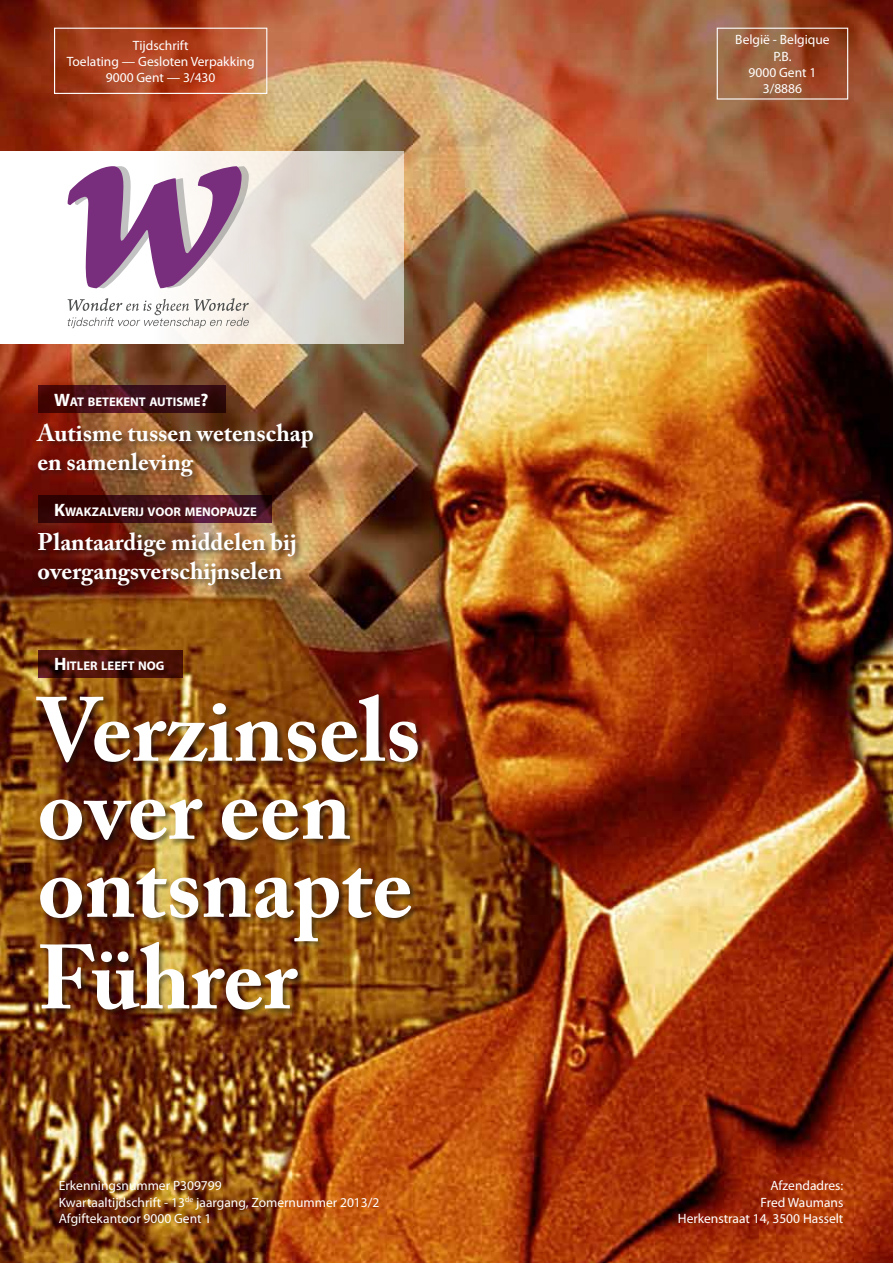
<style>
.page{position:relative;width:893px;height:1263px;background:#fff}
.page>*{position:absolute;margin:0;border:0;box-sizing:border-box;transform-origin:0 0}
.t1{font:700 90px/78px "Adobe Caslon Pro";color:#fff}
.t2{font:700 24px/28.8px "Adobe Caslon Pro";color:#fff}
.t3{font:13.5px/16.2px "Myriad Pro";color:#fff;text-align:center}
.t4{font:700 12.6px "Myriad Pro";color:#fff}
.s1{font-size:18px}
</style>
<div class="page">
<img style="left:0;top:0;width:893px;height:1263px">
<svg style="left:0;top:151px;width:404px;height:193px"></svg>
<svg style="left:68px;top:298px;width:181px;height:30px"></svg>
<svg style="left:68px;top:166px;width:181px;height:122px"></svg>
<div style="left:54px;top:28px;width:213px;height:66px;border:1px solid #fff"></div>
<div style="left:717px;top:28px;width:131px;height:72px;border:1px solid #fff"></div>
<div style="left:35px;top:693px;width:390px;height:323px;background:#121212;opacity:.55"></div>
<div style="left:35px;top:422px;width:286px;height:62px;background:#121212;opacity:.55"></div>
<div style="left:37px;top:531px;width:265px;height:62px;background:#121212;opacity:.55"></div>
<svg style="left:38px;top:650px;width:145px;height:27px;background:#471008"></svg>
<svg style="left:38px;top:385px;width:187px;height:28px;background:#400d13"></svg>
<svg style="left:38px;top:495px;width:234px;height:28px;background:#420e16"></svg>
<p class="t3" style="left:67px;top:37px;width:189px">Tijdschrift<br>Toelating — Gesloten Verpakking<br>9000 Gent — 3/430</p>
<p class="t3" style="left:735px;top:32px;width:96px">België - Belgique<br>P.B.<br>9000 Gent 1<br>3/8886</p>
<p class="t4" style="left:54px;top:394px;width:156px"><span class="s1">W</span>AT BETEKENT AUTISME<span class="s1">?</span></p>
<h2 class="t2" style="left:37px;top:419px;width:278px">Autisme tussen wetenschap en samenleving</h2>
<p class="t4" style="left:54px;top:503px;width:204px"><span class="s1">K</span>WAKZALVERIJ VOOR MENOPAUZE</p>
<h2 class="t2" style="left:37px;top:527px;width:261px">Plantaardige middelen bij overgangsverschijnselen</h2>
<p class="t4" style="left:54px;top:658px;width:112px"><span class="s1">H</span>ITLER LEEFT NOG</p>
<h1 class="t1" style="left:37px;top:690px;width:385px">Verzinsels over een ontsnapte</h1>
<h1 class="t1" style="left:37px;top:938px;width:261px">Führer</h1>
<p class="t3" style="left:59px;top:1177px;width:322px;text-align:left">Erkenningsnummer P309799<br>Kwartaaltijdschrift - 13<sup>de</sup> jaargang, Zomernummer 2013/2<br>Afgiftekantoor 9000 Gent 1</p>
<p class="t3" style="left:678px;top:1177px;width:167px;text-align:right">Afzendadres:<br>Fred Waumans<br>Herkenstraat 14, 3500 Hasselt</p>
</div>
